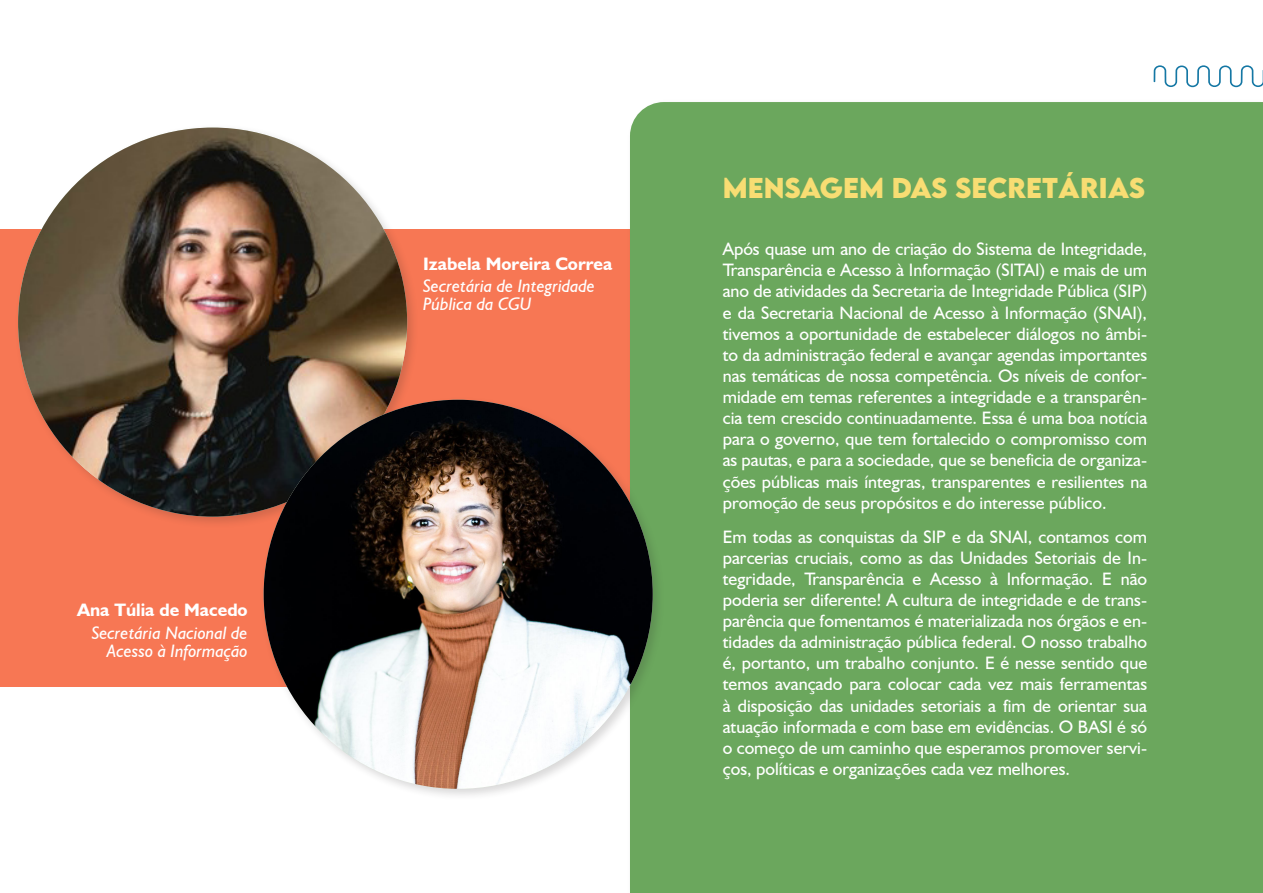
<style>
.page{position:relative;width:1263px;height:893px;background:#fff}
.page>*{position:absolute;margin:0;border:0;box-sizing:border-box;transform-origin:0 0}
.t1{font:700 25.5px "LEMONMILK";color:#f8dd73}
.t2{font:18px/21.1px "Humanist 521 BT";color:#fff;text-align:justify}
.t3{font:italic 18px "Humanist 521 BT";color:#fff}
.t4{font:700 18px "Humanist 521 BT";color:#fff}
</style>
<div class="page">
<div style="left:0;top:230px;width:630px;height:457px;background:#f77754"></div>
<div style="left:630px;top:102px;width:633px;height:791px;background:#6ba75d"></div>
<div style="left:14px;top:124px;width:406px;height:405px;background:#231f20;opacity:.17"></div>
<img style="left:18px;top:128px;width:389px;height:389px;border-radius:195px">
<div style="left:260px;top:396px;width:405px;height:405px;background:#231f20;opacity:.17"></div>
<img style="left:264px;top:400px;width:389px;height:389px;border-radius:195px">
<svg style="left:1153px;top:65px;width:110px;height:22px"></svg>
<p class="t4" style="left:77px;top:599px;width:172px">Ana Túlia de Macedo</p>
<p class="t3" style="left:92px;top:621px;width:157px">Secretária Nacional de</p>
<p class="t3" style="left:107px;top:639px;width:143px">Acesso à Informação</p>
<p class="t4" style="left:423px;top:253px;width:191px">Izabela Moreira Correa</p>
<p class="t3" style="left:423px;top:275px;width:173px">Secretária de Integridade</p>
<p class="t3" style="left:423px;top:293px;width:110px">Pública da CGU</p>
<p class="t1" style="left:723px;top:170px;width:405px">MENSAGEM DAS SECRETÁRIAS</p>
<p class="t2" style="left:723px;top:238px;width:426px">Após quase um ano de criação do Sistema de Integridade, Transparência e Acesso à Informação (SITAI) e mais de um ano de atividades da Secretaria de Integridade Pública (SIP) e da Secretaria Nacional de Acesso à Informação (SNAI), tivemos a oportunidade de estabelecer diálogos no âmbi&shy;to da administração federal e avançar agendas importantes nas temáticas de nossa competência. Os níveis de confor&shy;midade em temas referentes a integridade e a transparên&shy;cia tem crescido continuadamente. Essa é uma boa notícia para o governo, que tem fortalecido o compromisso com as pautas, e para a sociedade, que se beneficia de organiza&shy;ções públicas mais íntegras, transparentes e resilientes na promoção de seus propósitos e do interesse público.</p>
<p class="t2" style="left:723px;top:525px;width:426px">Em todas as conquistas da SIP e da SNAI, contamos com parcerias cruciais, como as das Unidades Setoriais de In&shy;tegridade, Transparência e Acesso à Informação. E não poderia ser diferente! A cultura de integridade e de trans&shy;parência que fomentamos é materializada nos órgãos e en&shy;tidades da administração pública federal. O nosso trabalho é, portanto, um trabalho conjunto. E é nesse sentido que temos avançado para colocar cada vez mais ferramentas à disposição das unidades setoriais a fim de orientar sua atuação informada e com base em evidências. O BASI é só o começo de um caminho que esperamos promover servi&shy;ços, políticas e organizações cada vez melhores.</p>
</div>
